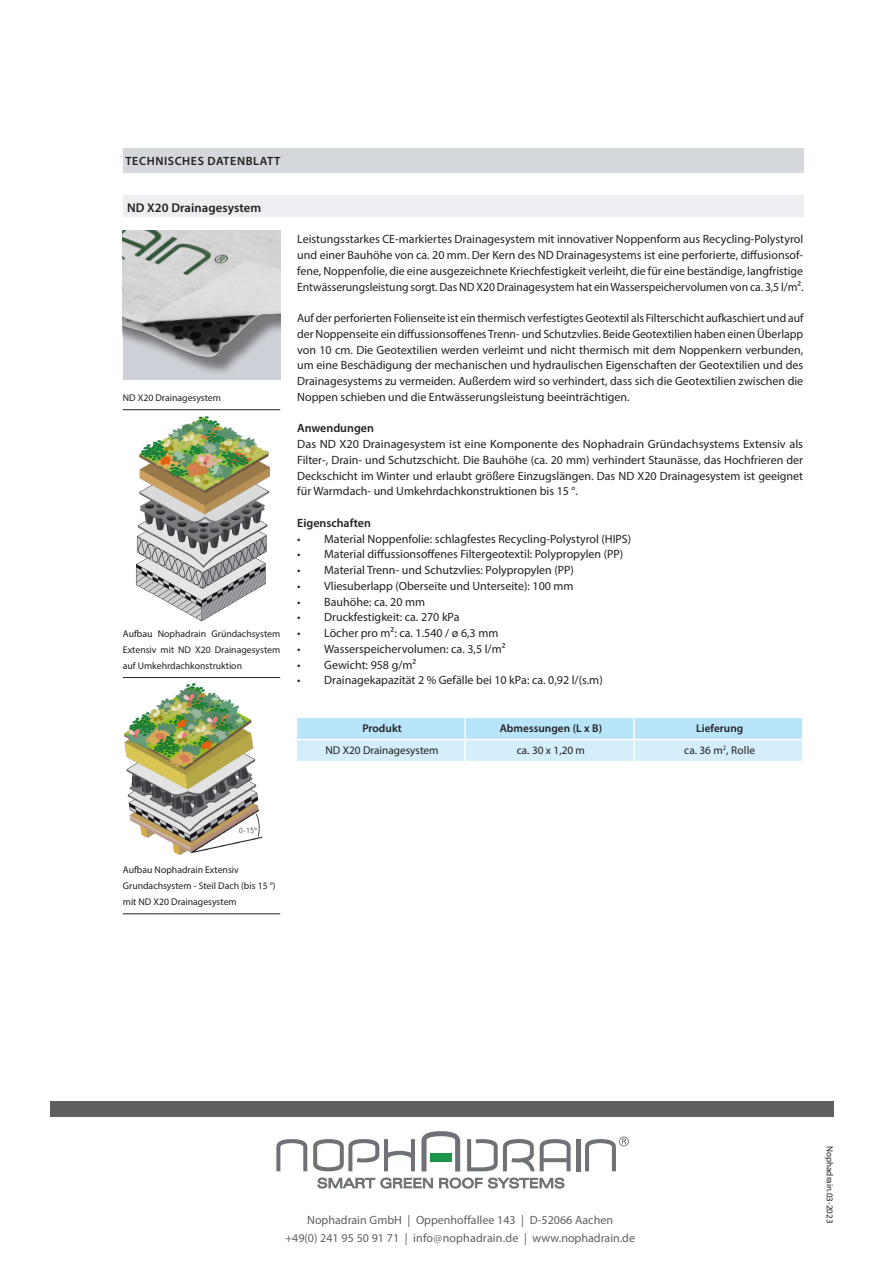
<style>
.page{position:relative;width:893px;height:1263px;background:#fff}
.page>*{position:absolute;margin:0;border:0;box-sizing:border-box;transform-origin:0 0}
.TECHNISCHE__Sub-Kopr{font:600 12.75px "Myriad Pro";letter-spacing:.005em;color:#231f20}
.TECHNISCHE_lopende_t{font:12px/15.8px "Myriad Pro";color:#231f20;text-align:justify}
.t1{font:12px "Myriad Pro";color:#5f5f62}
.TECHNISCHE_lopende_t-2{font:600 12px "Myriad Pro";color:#231f20}
.Index__hoofdstuk_kop{font:600 12px "Myriad Pro";letter-spacing:.05em;color:#231f20}
.TABEL__content{font:11.25px "Myriad Pro";color:#231f20}
.TABEL__kopregel{font:600 11.25px "Myriad Pro";letter-spacing:.005em;color:#231f20}
.TECHNISCHE__foto_ben{font:9.75px/15.8px "Myriad Pro";color:#231f20;text-align:justify}
.t2{font:9px "Myriad Pro";color:#231f20}
.s1{color:#6e7277}
</style>
<div class="page">
<div style="left:123px;top:149px;width:681px;height:24px;background:#d4d8dd"></div>
<div style="left:123px;top:196px;width:680px;height:21px;background:#eceef1"></div>
<svg style="left:297px;top:718px;width:506px;height:43px;background:#c7eafa"></svg>
<hr style="left:465px;top:739px;width:169px;height:1px;background:#fff">
<hr style="left:464px;top:740px;width:2px;height:21px;background:#fff">
<hr style="left:634px;top:739px;width:170px;height:1px;background:#fff">
<hr style="left:633px;top:740px;width:2px;height:21px;background:#fff">
<hr style="left:802px;top:740px;width:2px;height:21px;background:#fff">
<hr style="left:123px;top:677px;width:157px;height:1px;background:#231f20">
<img style="left:124px;top:683px;width:139px;height:171px">
<hr style="left:123px;top:913px;width:157px;height:1px;background:#231f20">
<div style="left:50px;top:1101px;width:784px;height:15px;background:#5f5f62"></div>
<svg style="left:276px;top:1139px;width:31px;height:32px"></svg>
<svg style="left:313px;top:1139px;width:102px;height:32px"></svg>
<svg style="left:467px;top:1139px;width:104px;height:32px"></svg>
<div style="left:576px;top:1139px;width:5px;height:32px;background:#6e7277"></div>
<svg style="left:421px;top:1131px;width:39px;height:40px"></svg>
<svg style="left:585px;top:1136px;width:44px;height:35px"></svg>
<div style="left:430px;top:1153px;width:22px;height:9px;background:#1d9548"></div>
<svg style="left:318px;top:1178px;width:57px;height:10px"></svg>
<svg style="left:381px;top:1178px;width:52px;height:10px"></svg>
<svg style="left:439px;top:1178px;width:43px;height:10px"></svg>
<svg style="left:488px;top:1178px;width:76px;height:10px"></svg>
<hr style="left:123px;top:409px;width:157px;height:1px;background:#231f20">
<img style="left:136px;top:417px;width:134px;height:204px">
<img style="left:123px;top:231px;width:157px;height:148px">
<p class="Index__hoofdstuk_kop" style="left:125px;top:153px;width:157px">TECHNISCHES DATENBLATT</p>
<p class="TECHNISCHE__Sub-Kopr" style="left:127px;top:199px;width:136px">ND X20 Drainagesystem</p>
<p class="TECHNISCHE__foto_ben" style="left:123px;top:390px;width:100px">ND X20 Drainagesystem</p>
<p class="TECHNISCHE__foto_ben" style="left:123px;top:626px;width:159px">Aufbau Nophadrain Gründachsystem Extensiv mit ND X20 Drainagesystem auf Umkehrdachkonstruktion</p>
<p class="TECHNISCHE_lopende_t" style="left:297px;top:231px;width:508px">Leistungsstarkes CE-markiertes Drainagesystem mit innovativer Noppenform aus Recycling-Polystyrol und einer Bauhöhe von ca. 20 mm. Der Kern des ND Drainagesystems ist eine perforierte, diffusionsof&shy;fene, Noppenfolie, die eine ausgezeichnete Kriechfestigkeit verleiht, die für eine beständige, langfristige Entwässerungsleistung sorgt. Das ND X20 Drainagesystem hat ein Wasserspeichervolumen von ca. 3,5 l/m².</p>
<p class="TECHNISCHE_lopende_t" style="left:297px;top:310px;width:508px">Auf der perforierten Folienseite ist ein thermisch verfestigtes Geotextil als Filterschicht aufkaschiert und auf der Noppenseite ein diffussionsoffenes Trenn- und Schutzvlies. Beide Geotextilien haben einen Überlapp von 10 cm. Die Geotextilien werden verleimt und nicht thermisch mit dem Noppenkern verbunden, um eine Beschädigung der mechanischen und hydraulischen Eigenschaften der Geotextilien und des Drainagesystems zu vermeiden. Außerdem wird so verhindert, dass sich die Geotextilien zwischen die Noppen schieben und die Entwässerungsleistung beeinträchtigen.</p>
<p class="TECHNISCHE_lopende_t-2" style="left:297px;top:421px;width:78px">Anwendungen</p>
<p class="TECHNISCHE_lopende_t" style="left:297px;top:436px;width:507px">Das ND X20 Drainagesystem ist eine Komponente des Nophadrain Gründachsystems Extensiv als Filter-, Drain- und Schutzschicht. Die Bauhöhe (ca. 20 mm) verhindert Staunässe, das Hochfrieren der Deckschicht im Winter und erlaubt größere Einzugslängen. Das ND X20 Drainagesystem ist geeignet für Warmdach- und Umkehrdachkonstruktionen bis 15 °.</p>
<p class="TECHNISCHE_lopende_t-2" style="left:297px;top:515px;width:75px">Eigenschaften</p>
<p class="TECHNISCHE_lopende_t" style="left:297px;top:530px;width:336px">• Material Noppenfolie: schlagfestes Recycling-Polystyrol (HIPS)</p>
<p class="TECHNISCHE_lopende_t" style="left:297px;top:546px;width:328px">• Material diffussionsoffenes Filtergeotextil: Polypropylen (PP)</p>
<p class="TECHNISCHE_lopende_t" style="left:297px;top:562px;width:278px">• Material Trenn- und Schutzvlies: Polypropylen (PP)</p>
<p class="TECHNISCHE_lopende_t" style="left:297px;top:578px;width:278px">• Vliesuberlapp (Oberseite und Unterseite): 100 mm</p>
<p class="TECHNISCHE_lopende_t" style="left:297px;top:593px;width:129px">• Bauhöhe: ca. 20 mm</p>
<p class="TECHNISCHE_lopende_t" style="left:297px;top:609px;width:164px">• Druckfestigkeit: ca. 270 kPa</p>
<p class="TECHNISCHE_lopende_t" style="left:297px;top:625px;width:203px">• Löcher pro m²: ca. 1.540 / ø 6,3 mm</p>
<p class="TECHNISCHE_lopende_t" style="left:297px;top:641px;width:210px">• Wasserspeichervolumen: ca. 3,5 l/m²</p>
<p class="TECHNISCHE_lopende_t" style="left:297px;top:656px;width:121px">• Gewicht: 958 g/m²</p>
<p class="TECHNISCHE_lopende_t" style="left:297px;top:672px;width:307px">• Drainagekapazität 2 % Gefälle bei 10 kPa: ca. 0,92 l/(s.m)</p>
<p class="TABEL__kopregel" style="left:362px;top:721px;width:41px">Produkt</p>
<p class="TABEL__kopregel" style="left:500px;top:721px;width:104px">Abmessungen (L x B)</p>
<p class="TABEL__kopregel" style="left:696px;top:721px;width:49px">Lieferung</p>
<p class="TABEL__content" style="left:325px;top:743px;width:115px">ND X20 Drainagesystem</p>
<p class="TABEL__content" style="left:517px;top:743px;width:70px">ca. 30 x 1,20 m</p>
<p class="TABEL__content" style="left:684px;top:743px;width:72px">ca. 36 m<sup>2</sup>, Rolle</p>
<p class="TECHNISCHE__foto_ben" style="left:123px;top:862px;width:154px;text-align:left">Aufbau Nophadrain Extensiv<br>Grundachsystem - Steil Dach (bis 15 °) mit ND X20 Drainagesystem</p>
<p class="t1" style="left:307px;top:1212px;width:307px">Nophadrain GmbH | Oppenhoffallee 143 | D-52066 Aachen</p>
<p class="t1" style="left:285px;top:1230px;width:351px">+49(0) 241 95 50 91 71 | info<span class="s1">@</span>nophadrain.de | www.nophadrain.de</p>
<p class="t2" style="left:835px;top:1146px;width:79px;rotate:90deg">Nophadrain.03-2023</p>
</div>
